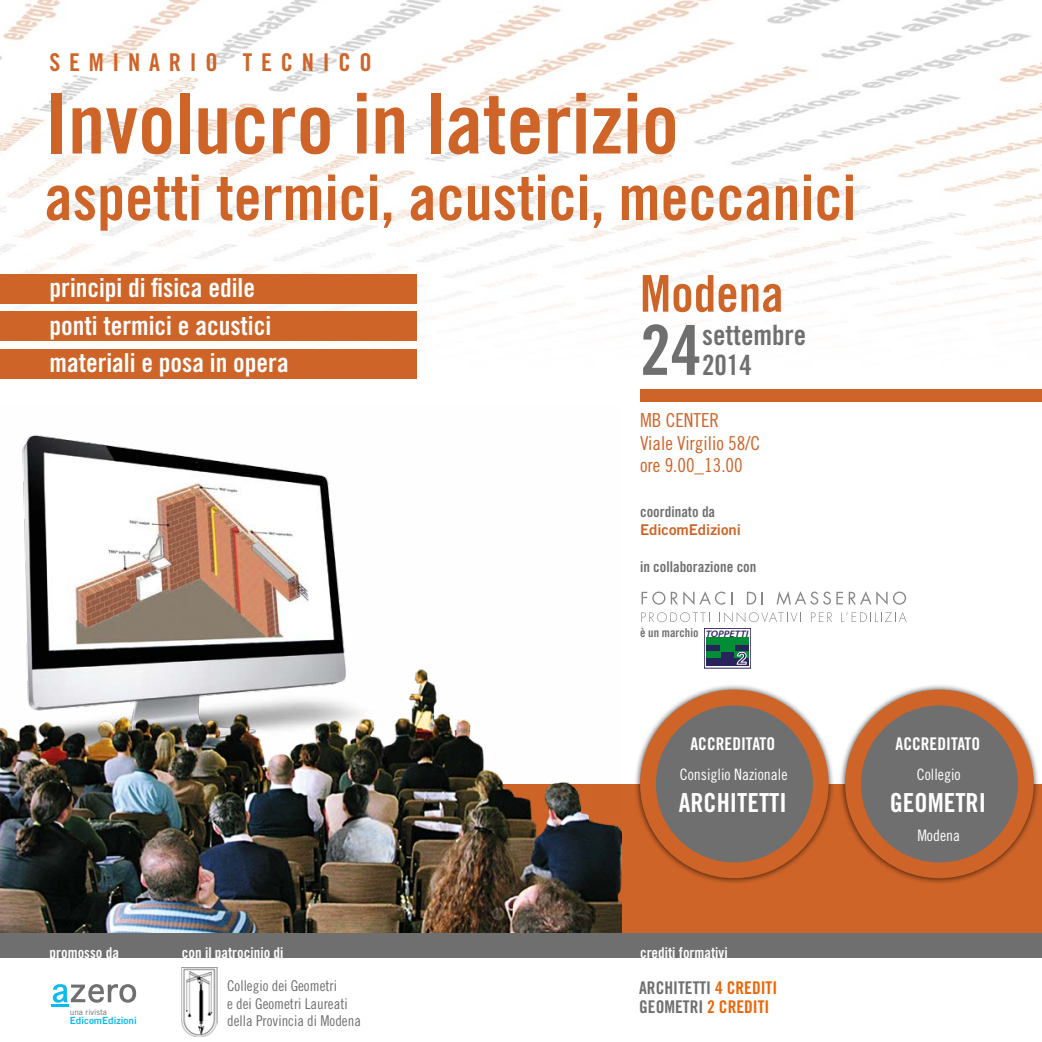
<style>
.page{position:relative;width:1042px;height:1042px;background:#fff}
.page>*{position:absolute;margin:0;border:0;box-sizing:border-box;transform-origin:0 0}
.t1{font:84px "Trade Gothic Bold Cond Twenty";color:#ce6428}
.t2{font:69.12px "Trade Gothic Bold Cond Twenty";color:#706f6f}
.t3{font:63px "Trade Gothic Bold Cond Twenty";color:#ce6428}
.t4{font:50.75px "Trade Gothic Bold Cond Twenty";color:#ce6428}
.t5{font:28px "Trade Gothic Bold Cond Twenty";color:#706f6f}
.t6{font:26.25px/37.4px "Trade Gothic Bold Cond Twenty";color:#fff}
.t7{font:24.5px "Trade Gothic Bold Cond Twenty";letter-spacing:.355em;color:#ce6428}
.t8{font:19.25px/22.8px "Trade Gothic Cond Eighteen";color:#ce6428}
.t9{font:17.5px/19.2px "Trade Gothic Bold Cond Twenty";color:#706f6f}
.t10{font:17.5px "Trade Gothic Bold Cond Twenty";color:#fff}
.t11{font:700 16.45px "Arial";color:#29235c;scale:1.13 1}
.t12{font:15.75px "Trade Gothic Cond Eighteen";color:#fff}
.t13{font:14.88px/17.5px "Trade Gothic Cond Eighteen";color:#706f6f}
.t14{font:14.88px "Trade Gothic Bold Cond Twenty";color:#fff}
.t15{font:14.88px "Trade Gothic Bold Cond Twenty";color:#706f6f}
.t16{font:14.88px "Trade Gothic Bold Two";color:#ce6428}
.t17{font:12.25px "Trade Gothic Bold Cond Twenty";color:#706f6f}
.t18{font:9.97px "Trade Gothic Bold Two";color:#0bbbef}
.t19{font:8.22px "Trade Gothic";color:#6f6f6f}
.s1{font-family:"Myriad Pro";font-weight:600;font-style:italic;font-size:9.45px;color:#29235c}
.s2{color:#ec6608}
</style>
<div class="page">
<img style="left:0;top:0;width:1042px;height:1037px">
<div style="left:0;top:784px;width:1042px;height:149px;background:#ce6428"></div>
<div style="left:640px;top:389px;width:402px;height:13px;background:#ce6428"></div>
<img style="left:0;top:404px;width:621px;height:529px">
<div style="left:0;top:933px;width:1042px;height:24px;background:#706f6f"></div>
<svg style="left:51px;top:984px;width:85px;height:22px"></svg>
<img style="left:182px;top:967px;width:36px;height:69px">
<div style="left:0;top:274px;width:417px;height:30px;background:#ce6428"></div>
<div style="left:0;top:312px;width:417px;height:29px;background:#ce6428"></div>
<div style="left:0;top:349px;width:417px;height:29px;background:#ce6428"></div>
<div style="left:634px;top:683px;width:201px;height:201px;background:#000;opacity:.75"></div>
<div style="left:648px;top:697px;width:173px;height:173px;background:#706f6f;border-radius:50%"></div>
<div style="left:640px;top:690px;width:188px;height:188px;border:16px solid #ce6428;border-radius:50%"></div>
<div style="left:839px;top:683px;width:201px;height:201px;background:#000;opacity:.75"></div>
<div style="left:853px;top:697px;width:173px;height:173px;background:#706f6f;border-radius:50%"></div>
<div style="left:845px;top:690px;width:188px;height:188px;border:16px solid #ce6428;border-radius:50%"></div>
<svg style="left:641px;top:612px;width:69px;height:10px"></svg>
<svg style="left:719px;top:612px;width:82px;height:10px"></svg>
<svg style="left:811px;top:612px;width:21px;height:10px"></svg>
<svg style="left:841px;top:612px;width:65px;height:10px"></svg>
<svg style="left:641px;top:591px;width:24px;height:14px"></svg>
<svg style="left:671px;top:591px;width:54px;height:14px"></svg>
<svg style="left:731px;top:592px;width:1px;height:12px"></svg>
<svg style="left:747px;top:592px;width:16px;height:12px"></svg>
<svg style="left:776px;top:591px;width:67px;height:14px"></svg>
<svg style="left:849px;top:591px;width:38px;height:14px"></svg>
<svg style="left:893px;top:591px;width:13px;height:14px"></svg>
<svg style="left:706px;top:630px;width:43px;height:36px"></svg>
<div style="left:704px;top:628px;width:47px;height:40px;border:1px solid #29235c"></div>
<div style="left:706px;top:645px;width:14px;height:7px;background:#29235c"></div>
<div style="left:720px;top:652px;width:14px;height:7px;background:#29235c"></div>
<div style="left:734px;top:645px;width:14px;height:7px;background:#29235c"></div>
<div style="left:706px;top:652px;width:14px;height:7px;background:#008d36"></div>
<div style="left:720px;top:645px;width:14px;height:7px;background:#008d36"></div>
<svg style="left:734px;top:652px;width:14px;height:7px"></svg>
<div style="left:706px;top:659px;width:42px;height:7px;background:#29235c"></div>
<svg style="left:737px;top:652px;width:9px;height:12px"></svg>
<div style="left:706px;top:638px;width:42px;height:7px;background:#008d36"></div>
<p class="t7" style="left:50px;top:48px;width:323px">SEMINARIO TECNICO</p>
<h1 class="t1" style="left:45px;top:72px;width:636px">Involucro in laterizio</h1>
<h3 class="t3" style="left:45px;top:159px;width:813px">aspetti termici, acustici, meccanici</h3>
<p class="t6" style="left:50px;top:269px;width:240px">principi di fisica edile ponti termici e acustici materiali e posa in opera</p>
<h3 class="t4" style="left:640px;top:263px;width:145px">Modena</h3>
<p class="t5" style="left:702px;top:318px;width:106px">settembre</p>
<h2 class="t2" style="left:640px;top:308px;width:63px">24</h2>
<p class="t5" style="left:702px;top:348px;width:51px">2014</p>
<p class="t8" style="left:640px;top:408px;width:122px">MB CENTER<br>Viale Virgilio 58/C ore 9.00_13.00</p>
<p class="t15" style="left:640px;top:503px;width:77px">coordinato da</p>
<p class="t16" style="left:640px;top:520px;width:102px">EdicomEdizioni</p>
<p class="t15" style="left:640px;top:558px;width:118px">in collaborazione con</p>
<p class="t17" style="left:640px;top:625px;width:110px">è un marchio <span class="s1">TOPPETTI</span></p>
<p class="t11" style="left:737px;top:649px;width:11px">2</p>
<p class="t10" style="left:690px;top:733px;width:86px">ACCREDITATO</p>
<p class="t12" style="left:680px;top:765px;width:109px">Consiglio Nazionale</p>
<p class="t6" style="left:679px;top:783px;width:109px">ARCHITETTI</p>
<p class="t10" style="left:895px;top:733px;width:86px">ACCREDITATO</p>
<p class="t12" style="left:917px;top:765px;width:45px">Collegio</p>
<p class="t6" style="left:890px;top:783px;width:98px">GEOMETRI</p>
<p class="t12" style="left:917px;top:826px;width:44px">Modena</p>
<p class="t14" style="left:50px;top:943px;width:71px">promosso da</p>
<p class="t14" style="left:182px;top:943px;width:103px">con il patrocinio di</p>
<p class="t13" style="left:227px;top:977px;width:135px">Collegio dei Geometri<br>e dei Geometri Laureati della Provincia di Modena</p>
<p class="t19" style="left:70px;top:1007px;width:39px">una rivista</p>
<p class="t18" style="left:70px;top:1014px;width:69px">EdicomEdizioni</p>
<p class="t14" style="left:640px;top:943px;width:89px">crediti formativi</p>
<p class="t9" style="left:639px;top:978px;width:140px">ARCHITETTI <span class="s2">4 CREDITI<br></span>GEOMETRI <span class="s2">2 CREDITI</span></p>
</div>
